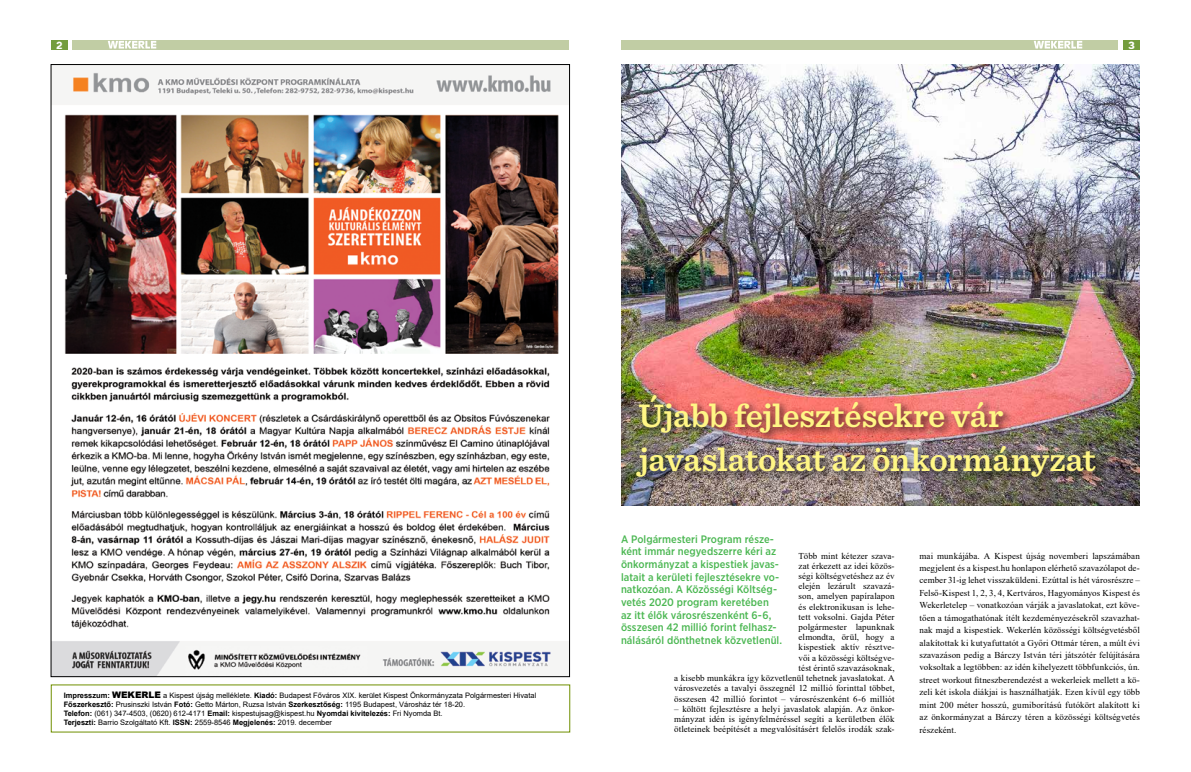
<style>
.page{position:relative;width:1191px;height:772px;background:#fff}
.page>*{position:absolute;margin:0;border:0;box-sizing:border-box;transform-origin:0 0}
.t1{font:600 34px/44px "Sentinel";letter-spacing:-.005em;color:#fff685}
.t2{font:500 10.8px/12.6px "Gotham Narrow";letter-spacing:.005em;color:#4bb752}
.t3{font:800 10.5px "Andes";color:#fff}
.t4{font:9px/10.2px "Times New Roman";letter-spacing:.01em;color:#000;text-align:justify}
.t5{font:7.5px/9px "Arial";color:#000}
.s1{font-weight:700}
.s2{font-weight:900;font-size:9px}
</style>
<div class="page">
<div style="left:51px;top:40px;width:17px;height:10px;background:#749d3e"></div>
<div style="left:1123px;top:40px;width:16px;height:10px;background:#749d3e"></div>
<img style="left:621px;top:64px;width:519px;height:441px">
<div style="left:633px;top:392px;width:472px;height:94px;background:#000;opacity:.71"></div>
<div style="left:72px;top:40px;width:497px;height:10px;background:#c1cda4"></div>
<div style="left:621px;top:40px;width:496px;height:10px;background:#c1cda4"></div>
<svg style="left:108px;top:41px;width:48px;height:7px"></svg>
<svg style="left:1034px;top:41px;width:48px;height:7px"></svg>
<img style="left:53px;top:66px;width:515px;height:608px">
<p class="t3" style="left:56px;top:38px;width:8px">2</p>
<p class="t3" style="left:1128px;top:38px;width:8px">3</p>
<p class="t5" style="left:64px;top:690px;width:474px"><span class="s1">Impresszum:</span> <span class="s2">WEKERLE</span> a Kispest újság melléklete. <span class="s1">Kiadó:</span> Budapest Főváros XIX. kerület Kispest Önkormányzata Polgármesteri Hivatal <span class="s1">Főszerkesztő:</span> Prusinszki István <span class="s1">Fotó:</span> Getto Márton, Ruzsa István <span class="s1">Szerkesztőség:</span> 1195 Budapest, Városház tér 18-20.<br><span class="s1">Telefon:</span> (061) 347-4503, (0620) 612-4171 <span class="s1">Email:</span> kispestujsag@kispest.hu <span class="s1">Nyomdai kivitelezés:</span> Fri Nyomda Bt.<br><span class="s1">Terjeszti:</span> Barrio Szolgáltató Kft. <span class="s1">ISSN:</span> 2559-8546 <span class="s1">Megjelenés:</span> 2019. december</p>
<h1 class="t1" style="left:638px;top:392px;width:459px">Újabb fejlesztésekre vár javaslatokat az önkormányzat</h1>
<p class="t2" style="left:621px;top:532px;width:163px">A Polgármesteri Program része&shy;ként immár negyedszerre kéri az önkormányzat a kispestiek javas&shy;latait a kerületi fejlesztésekre vo&shy;natkozóan. A Közösségi Költség&shy;vetés 2020 program keretében az itt élők városrészenként 6-6, összesen 42 millió forint felhasz&shy;nálásáról dönthetnek közvetlenül.</p>
<p class="t4" style="left:674px;top:550px;width:222px;text-align:right">Több mint kétezer szava-<br>zat érkezett az idei közös-<br>ségi költségvetéshez az év<br>elején lezárult szavazá-<br>son, amelyen papíralapon<br>és elektronikusan is lehe-<br>tett voksolni. Gajda Péter<br>polgármester lapunknak<br>elmondta, örül, hogy a<br>kispestiek aktív résztve-<br>vői a közösségi költségve-<br>tést érintő szavazásoknak,<br>a kisebb munkákra így közvetlenül tehetnek javaslatokat. A városvezetés a tavalyi összegnél 12 millió forinttal többet, összesen 42 millió forintot – városrészenként 6-6 milliót</p>
<p class="t4" style="left:674px;top:702px;width:222px">– költött fejlesztésre a helyi javaslatok alapján. Az önkor&shy;mányzat idén is igényfelméréssel segíti a kerületben élők ötleteinek beépítését a megvalósításért felelős irodák szak-</p>
<p class="t4" style="left:919px;top:548px;width:222px;line-height:12.4px">mai munkájába. A Kispest újság novemberi lapszámában megjelent és a kispest.hu honlapon elérhető szavazólapot de&shy;cember 31-ig lehet visszaküldeni. Ezúttal is hét városrészre – Felső-Kispest 1, 2, 3, 4, Kertváros, Hagyományos Kispest és Wekerletelep – vonatkozóan várják a javaslatokat, ezt köve&shy;tően a támogathatónak ítélt kezdeményezésekről szavazhat&shy;nak majd a kispestiek. Wekerlén közösségi költségvetésből alakítottak ki kutyafuttatót a Győri Ottmár téren, a múlt évi szavazáson pedig a Bárczy István téri játszótér felújítására voksoltak a legtöbben: az idén kihelyezett többfunkciós, ún. street workout fitneszberendezést a wekerleiek mellett a kö&shy;zeli két iskola diákjai is használhatják. Ezen kívül egy több mint 200 méter hosszú, gumiborítású futókört alakított ki az önkormányzat a Bárczy téren a közösségi költségvetés részeként.</p>
</div>
